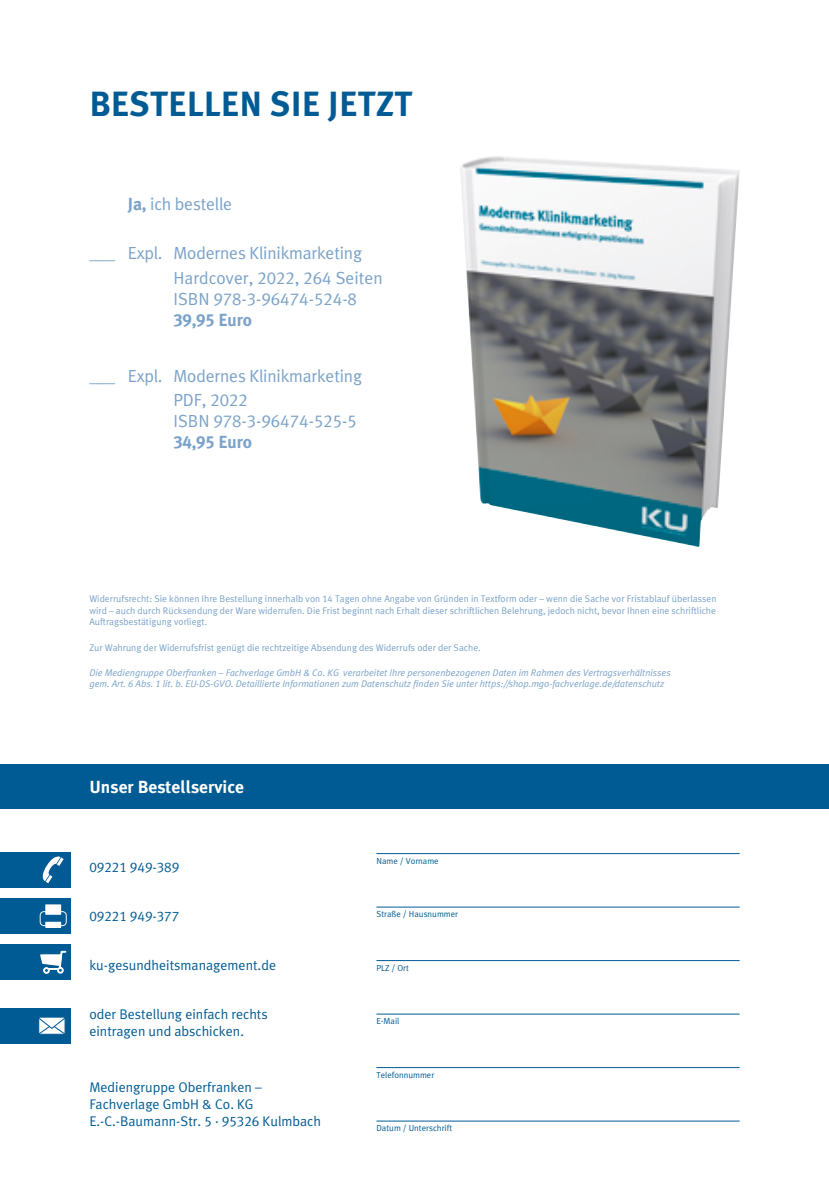
<style>
.page{position:relative;width:829px;height:1191px;background:#fff}
.page>*{position:absolute;margin:0;border:0;box-sizing:border-box;transform-origin:0 0}
.t1{font:700 35px "Meta Plus";color:#005b94}
.t2{font:17.5px/24.5px "Meta Plus Normal";letter-spacing:-.01em;color:#7aa2c9}
.t3{font:17.5px "Meta Plus Normal Caps";color:#7aa2c9}
.t4{font:700 17.5px "Meta Plus";color:#fff}
.t5{font:17.5px "Meta Plus Bold Caps";letter-spacing:-.01em;color:#7aa2c9}
.t6{font:14px/16.8px "Meta Plus Normal";color:#005b94}
.t7{font:14px "Meta Plus Normal Caps";color:#005b94}
.t8{font:9.62px/11.5px "Meta Plus Normal";color:#7aa2c9;text-align:justify}
.t9{font:italic 9.62px/11.5px "Meta Plus Normal";color:#7aa2c9}
.t10{font:8.75px "Meta Plus Normal";color:#005b94}
.s1{font-family:"Meta Plus";font-weight:700}
.s2{font-family:"Meta Plus Normal Caps"}
</style>
<div class="page">
<img style="left:460px;top:156px;width:279px;height:391px">
<hr style="left:376px;top:853px;width:363px;height:1px;background:#005b94">
<hr style="left:376px;top:906px;width:363px;height:1px;background:#005b94">
<hr style="left:376px;top:960px;width:363px;height:1px;background:#005b94">
<hr style="left:376px;top:1013px;width:363px;height:1px;background:#005b94">
<hr style="left:376px;top:1067px;width:363px;height:1px;background:#005b94">
<hr style="left:376px;top:1120px;width:363px;height:1px;background:#005b94">
<div style="left:0;top:764px;width:828px;height:45px;background:#005b94"></div>
<div style="left:0;top:852px;width:71px;height:35px;background:#005b94"></div>
<svg style="left:42px;top:856px;width:22px;height:27px"></svg>
<div style="left:0;top:898px;width:71px;height:35px;background:#005b94"></div>
<svg style="left:40px;top:904px;width:27px;height:23px"></svg>
<div style="left:46px;top:922px;width:15px;height:5px;background:#fff"></div>
<div style="left:0;top:944px;width:71px;height:35px;background:#005b94"></div>
<svg style="left:40px;top:950px;width:26px;height:24px"></svg>
<div style="left:0;top:1008px;width:71px;height:35px;background:#005b94"></div>
<svg style="left:38px;top:1017px;width:27px;height:18px"></svg>
<h1 class="t1" style="left:89px;top:84px;width:324px">BESTELLEN SIE JETZT</h1>
<h2 class="t2" style="left:128px;top:191px;width:106px"><span class="s1">Ja,</span> ich bestelle</h2>
<h2 class="t2" style="left:173px;top:240px;width:211px;text-indent:-84px">___ Expl. Modernes Klinikmarketing<br>Hardcover, <span class="s2">2022, 264</span> Seiten</h2>
<h2 class="t3" style="left:173px;top:288px;width:185px">ISBN 978-3-96474-524-8</h2>
<h2 class="t5" style="left:173px;top:309px;width:80px">39,95 <span class="s1">Euro</span></h2>
<h2 class="t2" style="left:173px;top:363px;width:190px;text-indent:-84px">___ Expl. Modernes Klinikmarketing<br>PDF, <span class="s2">2022</span></h2>
<h2 class="t3" style="left:173px;top:411px;width:185px">ISBN 978-3-96474-525-5</h2>
<h2 class="t5" style="left:173px;top:432px;width:80px">34,95 <span class="s1">Euro</span></h2>
<p class="t8" style="left:89px;top:593px;width:628px">Widerrufsrecht: Sie können Ihre Bestellung innerhalb von <span class="s2">14</span> Tagen ohne Angabe von Gründen in Textform oder – wenn die Sache vor Fristablauf überlassen wird – auch durch Rücksendung der Ware widerrufen. Die Frist beginnt nach Erhalt dieser schriftlichen Belehrung, jedoch nicht, bevor Ihnen eine schriftliche Auftragsbestätigung vorliegt.</p>
<p class="t8" style="left:89px;top:642px;width:393px">Zur Wahrung der Widerrufsfrist genügt die rechtzeitige Absendung des Widerrufs oder der Sache.</p>
<p class="t9" style="left:89px;top:666px;width:582px">Die Mediengruppe Oberfranken – Fachverlage GmbH &amp; Co. KG verarbeitet Ihre personenbezogenen Daten im Rahmen des Vertragsverhältnisses gem. Art. <span class="s2">6</span> Abs. <span class="s2">1</span> lit. b. EU-DS-GVO. Detaillierte Informationen zum Datenschutz finden Sie unter https://shop.mgo-fachverlage.de/datenschutz</p>
<h2 class="t4" style="left:89px;top:777px;width:156px">Unser Bestellservice</h2>
<h3 class="t7" style="left:89px;top:859px;width:91px">09221 949-389</h3>
<h3 class="t7" style="left:89px;top:908px;width:91px">09221 949-377</h3>
<h3 class="t6" style="left:89px;top:956px;width:188px">ku-gesundheitsmanagement.de</h3>
<h3 class="t6" style="left:89px;top:1005px;width:180px;line-height:17.5px">oder Bestellung einfach rechts eintragen und abschicken.</h3>
<h3 class="t6" style="left:89px;top:1079px;width:233px">Mediengruppe Oberfranken –<br>Fachverlage GmbH &amp; Co. KG<br>E.-C.-Baumann-Str. <span class="s2">5 · 95326</span> Kulmbach</h3>
<p class="t10" style="left:376px;top:856px;width:64px">Name / Vorname</p>
<p class="t10" style="left:376px;top:909px;width:83px">Straße / Hausnummer</p>
<p class="t10" style="left:376px;top:962px;width:34px">PLZ / Ort</p>
<p class="t10" style="left:376px;top:1016px;width:24px">E-Mail</p>
<p class="t10" style="left:376px;top:1069px;width:59px">Telefonnummer</p>
<p class="t10" style="left:376px;top:1123px;width:77px">Datum / Unterschrift</p>
</div>
